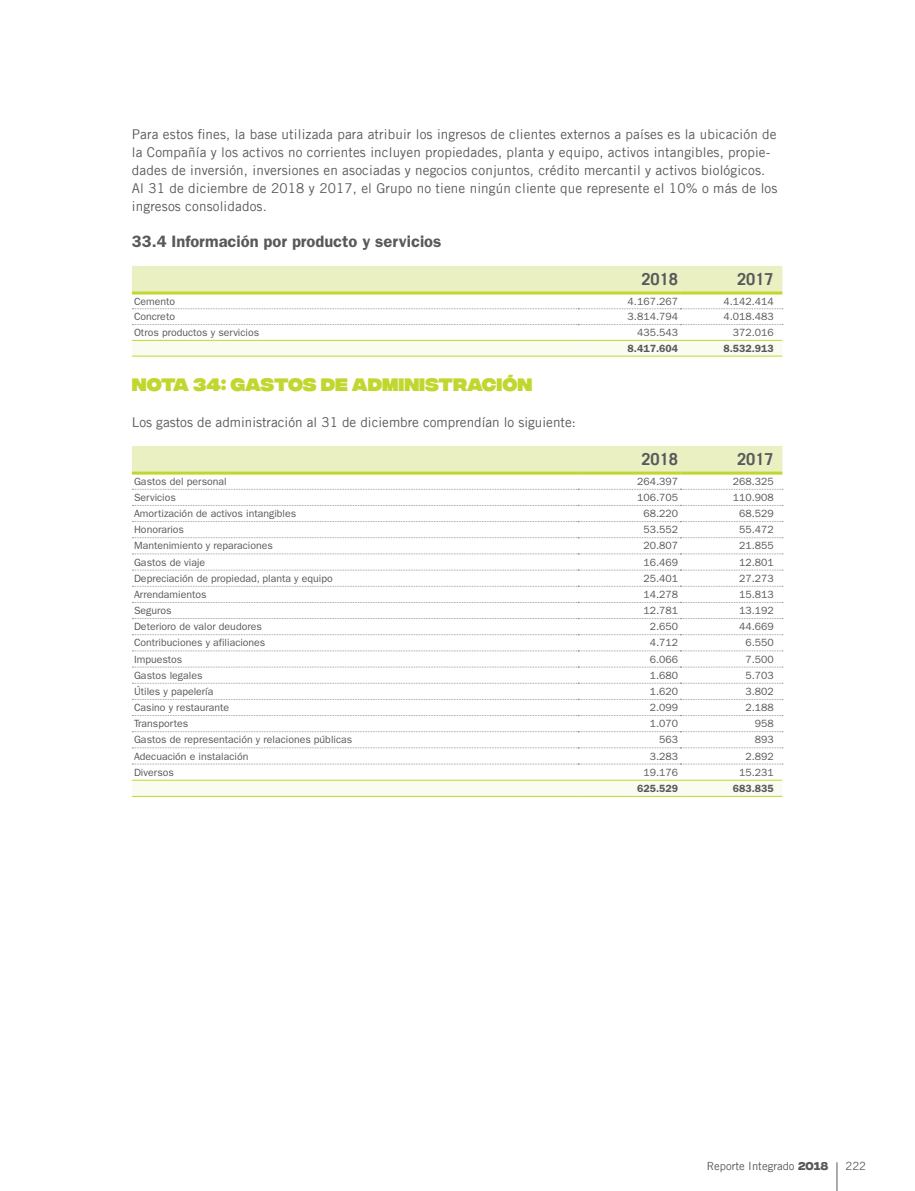
<style>
.page{position:relative;width:915px;height:1191px;background:#fff}
.page>*{position:absolute;margin:0;border:0;box-sizing:border-box;transform-origin:0 0}
.t1{font:800 18px "Integral CF";color:#c1d72f}
.t2{font:600 16.5px "ITC Franklin Gothic Std";color:#58595b}
.t3{font:700 16.5px "Trade Gothic LT";color:#58595b}
.t4{font:13.5px/18px "Trade Gothic LT";letter-spacing:.01em;color:#58595b}
.t5{font:11.25px "Trade Gothic LT";color:#58595b}
.t6{font:10.5px "ITC Franklin Gothic Std";color:#58595b}
.t7{font:600 10.5px "ITC Franklin Gothic Std";color:#58595b}
.s1{font-family:"Integral CF";font-weight:600}
</style>
<div class="page">
<div style="left:132px;top:266px;width:650px;height:25px;background:#eaf0c2"></div>
<div style="left:132px;top:341px;width:650px;height:15px;background:#fafcf2"></div>
<svg style="left:132px;top:308px;width:650px;height:1px"></svg>
<svg style="left:132px;top:324px;width:650px;height:1px"></svg>
<hr style="left:132px;top:291px;width:446px;height:3px;background:#c1d72f">
<hr style="left:578px;top:291px;width:102px;height:3px;background:#c1d72f">
<hr style="left:680px;top:291px;width:102px;height:3px;background:#c1d72f">
<hr style="left:132px;top:340px;width:446px;height:1px;background:#c1d72f">
<hr style="left:578px;top:340px;width:102px;height:1px;background:#c1d72f">
<hr style="left:680px;top:340px;width:102px;height:1px;background:#c1d72f">
<hr style="left:132px;top:356px;width:446px;height:1px;background:#c1d72f">
<hr style="left:578px;top:356px;width:102px;height:1px;background:#c1d72f">
<hr style="left:680px;top:356px;width:102px;height:1px;background:#c1d72f">
<div style="left:132px;top:446px;width:650px;height:25px;background:#eaf0c2"></div>
<div style="left:132px;top:781px;width:650px;height:15px;background:#fafcf2"></div>
<svg style="left:132px;top:489px;width:650px;height:1px"></svg>
<svg style="left:132px;top:505px;width:650px;height:1px"></svg>
<svg style="left:132px;top:521px;width:650px;height:1px"></svg>
<svg style="left:132px;top:537px;width:650px;height:1px"></svg>
<svg style="left:132px;top:553px;width:650px;height:1px"></svg>
<svg style="left:132px;top:569px;width:650px;height:1px"></svg>
<svg style="left:132px;top:586px;width:650px;height:1px"></svg>
<svg style="left:132px;top:602px;width:650px;height:1px"></svg>
<svg style="left:132px;top:618px;width:650px;height:1px"></svg>
<svg style="left:132px;top:634px;width:650px;height:1px"></svg>
<svg style="left:132px;top:650px;width:650px;height:1px"></svg>
<svg style="left:132px;top:666px;width:650px;height:1px"></svg>
<svg style="left:132px;top:683px;width:650px;height:1px"></svg>
<svg style="left:132px;top:699px;width:650px;height:1px"></svg>
<svg style="left:132px;top:715px;width:650px;height:1px"></svg>
<svg style="left:132px;top:731px;width:650px;height:1px"></svg>
<svg style="left:132px;top:747px;width:650px;height:1px"></svg>
<svg style="left:132px;top:763px;width:650px;height:1px"></svg>
<hr style="left:132px;top:471px;width:446px;height:3px;background:#c1d72f">
<hr style="left:578px;top:471px;width:102px;height:3px;background:#c1d72f">
<hr style="left:680px;top:471px;width:102px;height:3px;background:#c1d72f">
<hr style="left:132px;top:780px;width:446px;height:1px;background:#c1d72f">
<hr style="left:578px;top:780px;width:102px;height:1px;background:#c1d72f">
<hr style="left:680px;top:780px;width:102px;height:1px;background:#c1d72f">
<hr style="left:132px;top:796px;width:446px;height:1px;background:#c1d72f">
<hr style="left:578px;top:796px;width:102px;height:1px;background:#c1d72f">
<hr style="left:680px;top:796px;width:102px;height:1px;background:#c1d72f">
<svg style="left:836px;top:1162px;width:1px;height:29px"></svg>
<p class="t4" style="left:132px;top:125px;width:647px">Para estos fines, la base utilizada para atribuir los ingresos de clientes externos a países es la ubicación de la Compañía y los activos no corrientes incluyen propiedades, planta y equipo, activos intangibles, propie&shy;dades de inversión, inversiones en asociadas y negocios conjuntos, crédito mercantil y activos biológicos.<br>Al 31 de diciembre de 2018 y 2017, el Grupo no tiene ningún cliente que represente el 10% o más de los ingresos consolidados.</p>
<h2 class="t2" style="left:132px;top:232px;width:311px">33.4 Información por producto y servicios</h2>
<h2 class="t3" style="left:641px;top:269px;width:38px">2018</h2>
<h2 class="t3" style="left:736px;top:269px;width:38px">2017</h2>
<p class="t6" style="left:134px;top:295px;width:43px">Cemento</p>
<p class="t6" style="left:627px;top:295px;width:52px">4.167.267</p>
<p class="t6" style="left:723px;top:295px;width:52px">4.142.414</p>
<p class="t6" style="left:134px;top:311px;width:42px">Concreto</p>
<p class="t6" style="left:627px;top:311px;width:52px">3.814.794</p>
<p class="t6" style="left:723px;top:311px;width:52px">4.018.483</p>
<p class="t6" style="left:134px;top:326px;width:127px">Otros productos y servicios</p>
<p class="t6" style="left:637px;top:326px;width:42px">435.543</p>
<p class="t6" style="left:732px;top:326px;width:42px">372.016</p>
<p class="t7" style="left:627px;top:342px;width:52px">8.417.604</p>
<p class="t7" style="left:723px;top:342px;width:52px">8.532.913</p>
<h1 class="t1" style="left:132px;top:374px;width:401px">NOTA 34: GASTOS DE ADMINISTRACIÓN</h1>
<p class="t4" style="left:132px;top:413px;width:445px">Los gastos de administración al 31 de diciembre comprendían lo siguiente:</p>
<h2 class="t3" style="left:641px;top:449px;width:38px">2018</h2>
<h2 class="t3" style="left:736px;top:449px;width:38px">2017</h2>
<p class="t6" style="left:134px;top:475px;width:94px">Gastos del personal</p>
<p class="t6" style="left:637px;top:475px;width:42px">264.397</p>
<p class="t6" style="left:732px;top:475px;width:42px">268.325</p>
<p class="t6" style="left:134px;top:491px;width:43px">Servicios</p>
<p class="t6" style="left:637px;top:491px;width:42px">106.705</p>
<p class="t6" style="left:732px;top:491px;width:42px">110.908</p>
<p class="t6" style="left:134px;top:507px;width:164px">Amortización de activos intangibles</p>
<p class="t6" style="left:643px;top:507px;width:36px">68.220</p>
<p class="t6" style="left:738px;top:507px;width:36px">68.529</p>
<p class="t6" style="left:134px;top:523px;width:51px">Honorarios</p>
<p class="t6" style="left:643px;top:523px;width:36px">53.552</p>
<p class="t6" style="left:738px;top:523px;width:36px">55.472</p>
<p class="t6" style="left:134px;top:540px;width:140px">Mantenimiento y reparaciones</p>
<p class="t6" style="left:643px;top:540px;width:36px">20.807</p>
<p class="t6" style="left:738px;top:540px;width:36px">21.855</p>
<p class="t6" style="left:134px;top:556px;width:72px">Gastos de viaje</p>
<p class="t6" style="left:643px;top:556px;width:36px">16.469</p>
<p class="t6" style="left:738px;top:556px;width:36px">12.801</p>
<p class="t6" style="left:134px;top:572px;width:200px">Depreciación de propiedad, planta y equipo</p>
<p class="t6" style="left:643px;top:572px;width:36px">25.401</p>
<p class="t6" style="left:738px;top:572px;width:36px">27.273</p>
<p class="t6" style="left:134px;top:588px;width:74px">Arrendamientos</p>
<p class="t6" style="left:643px;top:588px;width:36px">14.278</p>
<p class="t6" style="left:738px;top:588px;width:36px">15.813</p>
<p class="t6" style="left:134px;top:604px;width:39px">Seguros</p>
<p class="t6" style="left:643px;top:604px;width:36px">12.781</p>
<p class="t6" style="left:738px;top:604px;width:36px">13.192</p>
<p class="t6" style="left:134px;top:620px;width:129px">Deterioro de valor deudores</p>
<p class="t6" style="left:649px;top:620px;width:30px">2.650</p>
<p class="t6" style="left:738px;top:620px;width:36px">44.669</p>
<p class="t6" style="left:134px;top:637px;width:133px">Contribuciones y afiliaciones</p>
<p class="t6" style="left:649px;top:637px;width:30px">4.712</p>
<p class="t6" style="left:745px;top:637px;width:30px">6.550</p>
<p class="t6" style="left:134px;top:653px;width:50px">Impuestos</p>
<p class="t6" style="left:649px;top:653px;width:30px">6.066</p>
<p class="t6" style="left:745px;top:653px;width:30px">7.500</p>
<p class="t6" style="left:134px;top:669px;width:70px">Gastos legales</p>
<p class="t6" style="left:649px;top:669px;width:30px">1.680</p>
<p class="t6" style="left:745px;top:669px;width:30px">5.703</p>
<p class="t6" style="left:134px;top:685px;width:81px">Útiles y papelería</p>
<p class="t6" style="left:649px;top:685px;width:30px">1.620</p>
<p class="t6" style="left:745px;top:685px;width:30px">3.802</p>
<p class="t6" style="left:134px;top:701px;width:97px">Casino y restaurante</p>
<p class="t6" style="left:649px;top:701px;width:30px">2.099</p>
<p class="t6" style="left:745px;top:701px;width:30px">2.188</p>
<p class="t6" style="left:134px;top:717px;width:56px">Transportes</p>
<p class="t6" style="left:649px;top:717px;width:30px">1.070</p>
<p class="t6" style="left:754px;top:717px;width:20px">958</p>
<p class="t6" style="left:134px;top:734px;width:219px">Gastos de representación y relaciones públicas</p>
<p class="t6" style="left:659px;top:734px;width:20px">563</p>
<p class="t6" style="left:754px;top:734px;width:20px">893</p>
<p class="t6" style="left:134px;top:750px;width:116px">Adecuación e instalación</p>
<p class="t6" style="left:649px;top:750px;width:30px">3.283</p>
<p class="t6" style="left:745px;top:750px;width:30px">2.892</p>
<p class="t6" style="left:134px;top:766px;width:41px">Diversos</p>
<p class="t6" style="left:643px;top:766px;width:36px">19.176</p>
<p class="t6" style="left:738px;top:766px;width:36px">15.231</p>
<p class="t7" style="left:637px;top:782px;width:42px">625.529</p>
<p class="t7" style="left:732px;top:782px;width:42px">683.835</p>
<p class="t5" style="left:706px;top:1158px;width:123px">Reporte Integrado <span class="s1">2018</span></p>
<p class="t5" style="left:845px;top:1159px;width:22px">222</p>
</div>
